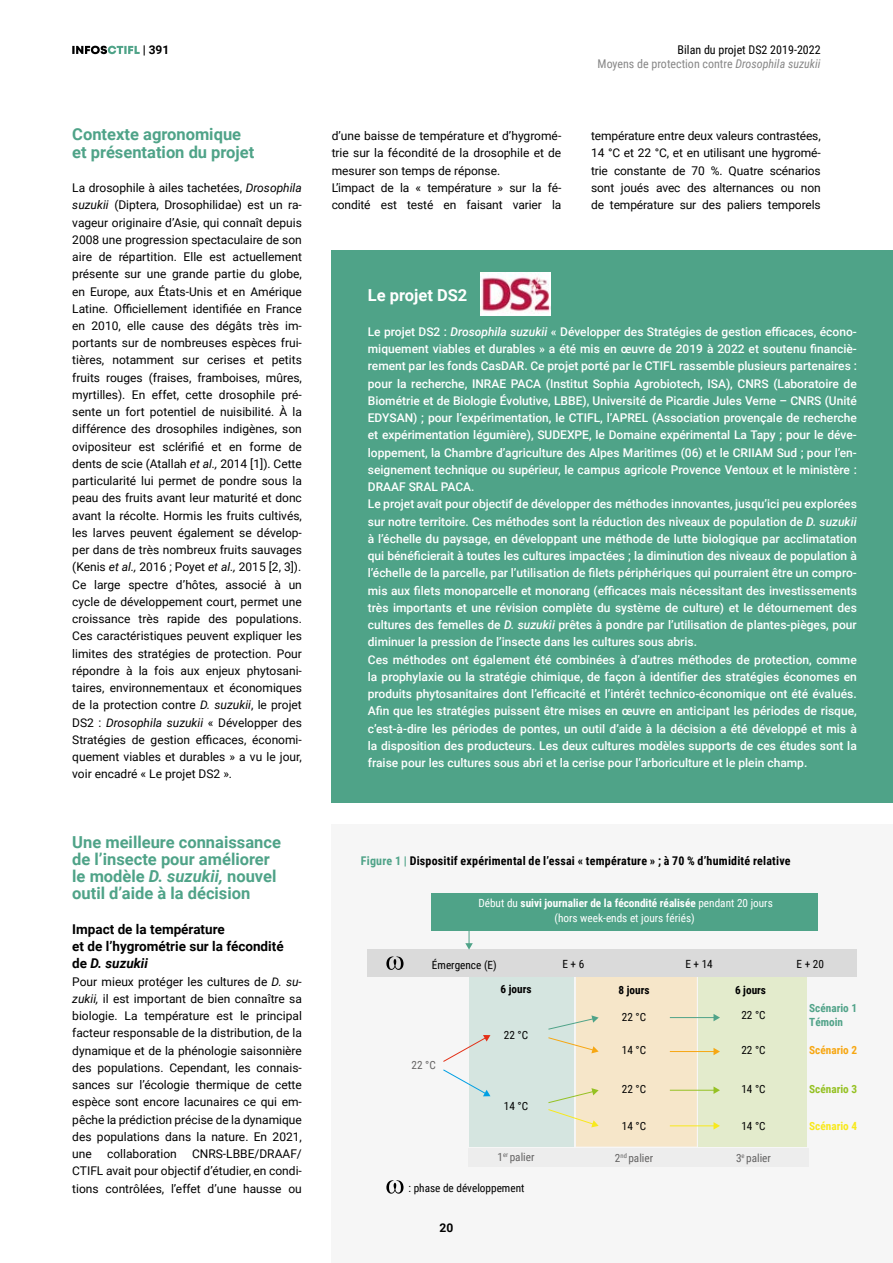
<style>
.page{position:relative;width:893px;height:1263px;background:#fff}
.page>*{position:absolute;margin:0;border:0;box-sizing:border-box;transform-origin:0 0}
.t1{font:700 16.5px/17.2px "Roboto";color:#4fa388}
.t2{font:700 16.5px "Roboto";color:#fff}
.t3{font:700 13.5px/17.2px "Roboto";color:#000}
.t4{font:12px/17.2px "Roboto";color:#000;text-align:justify}
.t5{font:500 12px/17.2px "Roboto";color:#fff}
.t6{font:700 12px "Roboto Condensed";letter-spacing:.02em;color:#000}
.t7{font:12px "Roboto Condensed";color:#878787}
.t8{font:12px "Roboto Condensed";color:#000}
.t9{font:700 12px "Roboto";color:#000}
.t10{font:11.25px/14.7px "Roboto Condensed";color:#fff;text-align:center}
.t11{font:11.25px "Roboto Condensed";color:#000}
.t12{font:11.25px "Roboto Condensed";color:#646363}
.t13{font:700 11.25px "Roboto Condensed";color:#000}
.t14{font:700 11.25px/13.5px "Roboto Condensed";color:#51a389}
.t15{font:700 11.25px "Roboto Condensed";color:#f6a713}
.t16{font:700 11.25px "Roboto Condensed";color:#95c123}
.t17{font:700 11.25px "Roboto Condensed";color:#f8e91c}
.s1{font-style:italic}
.s2{color:#4fa388}
.s3{font-weight:700}
</style>
<div class="page">
<div style="left:332px;top:825px;width:561px;height:438px;background:#f6f6f6"></div>
<svg style="left:72px;top:46px;width:68px;height:8px"></svg>
<div style="left:332px;top:251px;width:561px;height:552px;background:#4fa388"></div>
<img style="left:480px;top:273px;width:71px;height:42px">
<div style="left:469px;top:977px;width:105px;height:169px;background:#d5e5e0"></div>
<div style="left:576px;top:977px;width:121px;height:169px;background:#f6e6c9"></div>
<div style="left:699px;top:977px;width:108px;height:169px;background:#e3ebcc"></div>
<div style="left:368px;top:950px;width:489px;height:27px;background:#dadada"></div>
<svg style="left:386px;top:956px;width:18px;height:14px"></svg>
<svg style="left:386px;top:1180px;width:18px;height:14px"></svg>
<div style="left:431px;top:893px;width:387px;height:37px;background:#4fa388"></div>
<div style="left:468px;top:1148px;width:340px;height:18px;background:#ededed"></div>
<hr style="left:670px;top:1017px;width:45px;height:1px;background:#4fa388">
<svg style="left:713px;top:1014px;width:7px;height:7px"></svg>
<hr style="left:670px;top:1051px;width:45px;height:1px;background:#f6a713">
<svg style="left:713px;top:1048px;width:7px;height:7px"></svg>
<svg style="left:548px;top:1015px;width:51px;height:15px"></svg>
<svg style="left:443px;top:1035px;width:47px;height:27px"></svg>
<svg style="left:465px;top:930px;width:8px;height:20px"></svg>
<svg style="left:443px;top:1069px;width:47px;height:27px"></svg>
<svg style="left:548px;top:1037px;width:51px;height:16px"></svg>
<hr style="left:670px;top:1090px;width:45px;height:1px;background:#95c123">
<svg style="left:713px;top:1086px;width:7px;height:8px"></svg>
<hr style="left:670px;top:1125px;width:45px;height:1px;background:#f8e91c">
<svg style="left:713px;top:1122px;width:7px;height:7px"></svg>
<svg style="left:548px;top:1088px;width:51px;height:39px"></svg>
<p class="t9" style="left:143px;top:42px;width:28px">| 391</p>
<h1 class="t1" style="left:72px;top:125px;width:184px">Contexte agronomique et présentation du projet</h1>
<p class="t4" style="left:72px;top:179px;width:231px">La drosophile à ailes tachetées, <span class="s1">Drosophila suzukii</span> (Diptera, Drosophilidae) est un ra&shy;vageur originaire d’Asie, qui connaît depuis 2008 une progression spectaculaire de son aire de répartition. Elle est actuellement présente sur une grande partie du globe, en Europe, aux États-Unis et en Amérique Latine. Officiellement identifiée en France en 2010, elle cause des dégâts très im&shy;portants sur de nombreuses espèces frui&shy;tières, notamment sur cerises et petits fruits rouges (fraises, framboises, mûres, myrtilles). En effet, cette drosophile pré&shy;sente un fort potentiel de nuisibilité. À la différence des drosophiles indigènes, son ovipositeur est sclérifié et en forme de dents de scie (Atallah <span class="s1">et al.,</span> 2014 [1]). Cette particularité lui permet de pondre sous la peau des fruits avant leur maturité et donc avant la récolte. Hormis les fruits cultivés, les larves peuvent également se dévelop&shy;per dans de très nombreux fruits sauvages (Kenis <span class="s1">et al.,</span> 2016 ; Poyet <span class="s1">et al.,</span> 2015 [2, 3]).<br>Ce large spectre d’hôtes, associé à un cycle de développement court, permet une croissance très rapide des populations.<br>Ces caractéristiques peuvent expliquer les limites des stratégies de protection. Pour répondre à la fois aux enjeux phytosani&shy;taires, environnementaux et économiques de la protection contre <span class="s1">D. suzukii</span>, le projet DS2 : <span class="s1">Drosophila suzukii</span> « Développer des Stratégies de gestion efficaces, économi&shy;quement viables et durables » a vu le jour, voir encadré « Le projet DS2 ».</p>
<h1 class="t1" style="left:72px;top:832px;width:210px">Une meilleure connaissance de l’insecte pour améliorer le modèle <span class="s1">D. suzukii,</span> nouvel outil d’aide à la décision</h1>
<p class="t3" style="left:72px;top:920px;width:213px">Impact de la température<br>et de l’hygrométrie sur la fécondité de <span class="s1">D. suzukii</span></p>
<p class="t4" style="left:72px;top:972px;width:231px">Pour mieux protéger les cultures de <span class="s1">D. su&shy;zukii,</span> il est important de bien connaître sa biologie. La température est le principal facteur responsable de la distribution, de la dynamique et de la phénologie saisonnière des populations. Cependant, les connais&shy;sances sur l’écologie thermique de cette espèce sont encore lacunaires ce qui em&shy;pêche la prédiction précise de la dynamique des populations dans la nature. En 2021, une</p>
<p class="t4" style="left:107px;top:1145px;width:71px">collaboration</p>
<p class="t4" style="left:72px;top:1145px;width:231px;text-indent:120px">CNRS-LBBE/DRAAF/ CTIFL avait pour objectif d’étudier, en condi&shy;tions contrôlées, l’effet d’une hausse ou</p>
<p class="t8" style="left:678px;top:41px;width:145px">Bilan du projet DS2 2019-2022</p>
<p class="t7" style="left:598px;top:55px;width:225px">Moyens de protection contre <span class="s1">Drosophila suzukii</span></p>
<p class="t4" style="left:332px;top:127px;width:231px;text-align:left">d’une baisse de température et d’hygromé&shy;trie sur la fécondité de la drosophile et de mesurer son temps de réponse.<br>L’impact de la « température » sur la fé&shy;condité est testé en faisant varier la</p>
<p class="t4" style="left:591px;top:127px;width:231px">température entre deux valeurs contrastées, 14 °C et 22 °C, et en utilisant une hygromé&shy;trie constante de 70 %. Quatre scénarios sont joués avec des alternances ou non de température sur des paliers temporels</p>
<h1 class="t2" style="left:368px;top:284px;width:101px">Le projet DS2</h1>
<p class="t5" style="left:368px;top:323px;width:491px">Le projet DS2 : <span class="s1">Drosophila suzukii</span> « Développer des Stratégies de gestion efficaces, écono&shy;miquement viables et durables » a été mis en œuvre de 2019 à 2022 et soutenu fi nan ciè&shy;rement par les fonds CasDAR. Ce projet porté par le CTIFL rassemble plusieurs partenaires : pour la recherche, INRAE PACA (Institut Sophia Agrobiotech, ISA), CNRS (Laboratoire de Biométrie et de Biologie Évolutive, LBBE), Université de Picardie Jules Verne – CNRS (Unité EDYSAN) ; pour l’expérimentation, le CTIFL, l’APREL (Association provençale de recherche et expérimentation légumière), SUDEXPE, le Domaine expérimental La Tapy ; pour le déve&shy;loppement, la Chambre d’agriculture des Alpes Maritimes (06) et le CRIIAM Sud ; pour l’en&shy;seignement technique ou supérieur, le campus agricole Provence Ventoux et le ministère :<br>DRAAF SRAL PACA.<br>Le projet avait pour objectif de développer des méthodes innovantes, jusqu’ici peu explorées sur notre territoire. Ces méthodes sont la réduction des niveaux de population de <span class="s1">D. suzukii </span>à l’échelle du paysage, en développant une méthode de lutte biologique par acclimatation qui bénéficierait à toutes les cultures impactées ; la diminution des niveaux de population à l’échelle de la parcelle, par l’utilisation de filets périphériques qui pourraient être un compro&shy;mis aux filets monoparcelle et monorang (efficaces mais nécessitant des investissements très importants et une révision complète du système de culture) et le détournement des cultures des femelles de <span class="s1">D. suzukii</span> prêtes à pondre par l’utilisation de plantes-pièges, pour diminuer la pression de l’insecte dans les cultures sous abris.<br>Ces méthodes ont également été combinées à d’autres méthodes de protection, comme la prophylaxie ou la stratégie chimique, de façon à identifier des stratégies économes en produits phytosanitaires dont l’efficacité et l’intérêt technico-économique ont été évalués.<br>Afin que les stratégies puissent être mises en œuvre en anticipant les périodes de risque, c’est-à-dire les périodes de pontes, un outil d’aide à la décision a été développé et mis à la disposition des producteurs. Les deux cultures modèles supports de ces études sont la fraise pour les cultures sous abri et la cerise pour l’arboriculture et le plein champ.</p>
<p class="t6" style="left:361px;top:853px;width:431px"><span class="s2">Figure 1 |</span> Dispositif expérimental de l’essai « température » ; à 70 % d’humidité relative</p>
<p class="t10" style="left:478px;top:896px;width:296px">Début du <span class="s3">suivi journalier de la fécondité réalisée</span> pendant 20 jours (hors week-ends et jours fériés)</p>
<p class="t11" style="left:432px;top:957px;width:66px">Émergence (E)</p>
<p class="t11" style="left:562px;top:956px;width:23px">E + 6</p>
<p class="t11" style="left:685px;top:956px;width:29px">E + 14</p>
<p class="t12" style="left:412px;top:1057px;width:26px">22 °C</p>
<p class="t13" style="left:501px;top:981px;width:33px">6 jours</p>
<p class="t13" style="left:619px;top:982px;width:33px">8 jours</p>
<p class="t13" style="left:735px;top:982px;width:33px">6 jours</p>
<p class="t11" style="left:504px;top:1027px;width:26px">22 °C</p>
<p class="t11" style="left:504px;top:1098px;width:26px">14 °C</p>
<p class="t11" style="left:622px;top:1009px;width:26px">22 °C</p>
<p class="t11" style="left:622px;top:1042px;width:26px">14 °C</p>
<p class="t11" style="left:622px;top:1081px;width:26px">22 °C</p>
<p class="t11" style="left:622px;top:1117px;width:26px">14 °C</p>
<p class="t11" style="left:741px;top:1007px;width:26px">22 °C</p>
<p class="t11" style="left:741px;top:1042px;width:26px">22 °C</p>
<p class="t11" style="left:741px;top:1081px;width:26px">14 °C</p>
<p class="t11" style="left:741px;top:1117px;width:26px">14 °C</p>
<p class="t12" style="left:498px;top:1149px;width:38px">1<sup>er</sup> palier</p>
<p class="t12" style="left:615px;top:1149px;width:40px">2<sup>nd</sup> palier</p>
<p class="t12" style="left:736px;top:1149px;width:36px">3<sup>e</sup> palier</p>
<p class="t11" style="left:408px;top:1180px;width:117px">: phase de développement</p>
<p class="t9" style="left:440px;top:1219px;width:15px">20</p>
<p class="t11" style="left:796px;top:956px;width:29px">E + 20</p>
<p class="t14" style="left:809px;top:1001px;width:49px">Scénario 1<br>Témoin</p>
<p class="t15" style="left:809px;top:1042px;width:49px">Scénario 2</p>
<p class="t16" style="left:809px;top:1081px;width:49px">Scénario 3</p>
<p class="t17" style="left:809px;top:1118px;width:49px">Scénario 4</p>
</div>
